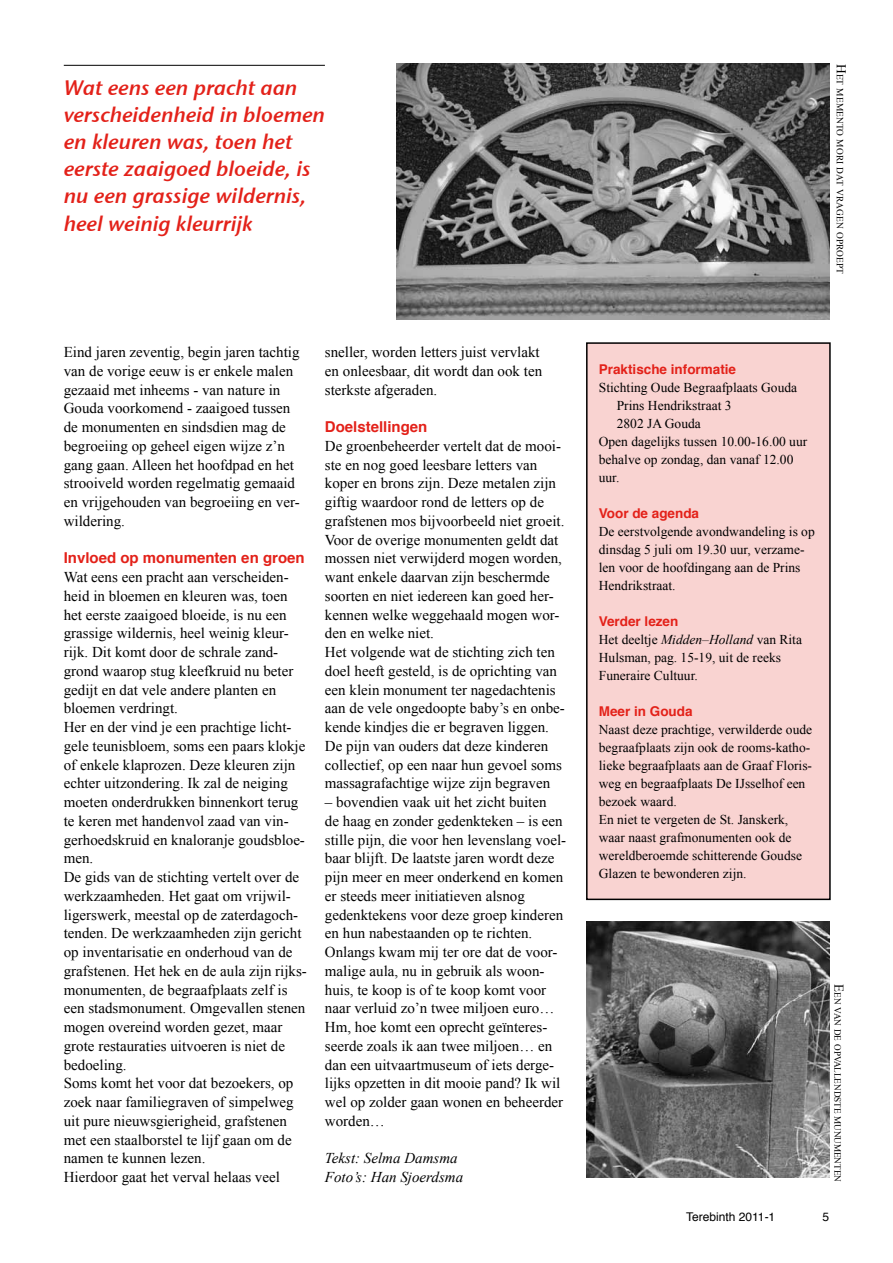
<style>
.page{position:relative;width:893px;height:1263px;background:#fff}
.page>*{position:absolute;margin:0;border:0;box-sizing:border-box;transform-origin:0 0}
.t1{font:21px/27px "Stone Sans Sem OSITCTT Semi Ita";color:#e32119}
.t2{font:15px/18.8px "Times New Roman";color:#000}
.t3{font:700 15px "Helvetica";color:#e32119}
.t4{font:italic 15px/18.8px "Times New Roman";color:#000}
.t5{font:13.5px/18px "Times New Roman";color:#000}
.t6{font:700 13.5px "Helvetica";color:#e32119}
.t7{font:12px "Helvetica";color:#000}
.t8{font:9.45px "Times New Roman";letter-spacing:-.01em;color:#000}
.s1{font-size:13.5px}
.s2{font-style:italic}
</style>
<div class="page">
<hr style="left:64px;top:65px;width:261px;height:1px;background:#000">
<img style="left:396px;top:64px;width:433px;height:255px">
<img style="left:586px;top:922px;width:243px;height:256px">
<div style="left:587px;top:343px;width:243px;height:556px;background:#f9d3d1"></div>
<div style="left:586px;top:342px;width:245px;height:558px;border:2px solid #000"></div>
<h1 class="t1" style="left:64px;top:75px;width:263px">Wat eens een pracht aan verscheidenheid in bloemen en kleuren was, toen het eerste zaaigoed bloeide, is nu een grassige wildernis, heel weinig kleurrijk</h1>
<p class="t2" style="left:64px;top:342px;width:237px">Eind jaren zeventig, begin jaren tachtig van de vorige eeuw is er enkele malen gezaaid met inheems - van nature in Gouda voorkomend - zaaigoed tussen de monumenten en sindsdien mag de begroeiing op geheel eigen wijze z’n gang gaan. Alleen het hoofdpad en het strooiveld worden regelmatig gemaaid en vrijgehouden van begroeiing en ver&shy;wildering.</p>
<p class="t3" style="left:64px;top:546px;width:242px">Invloed op monumenten en groen</p>
<p class="t2" style="left:64px;top:567px;width:245px">Wat eens een pracht aan verscheiden&shy;heid in bloemen en kleuren was, toen het eerste zaaigoed bloeide, is nu een grassige wildernis, heel weinig kleur&shy;rijk. Dit komt door de schrale zand&shy;grond waarop stug kleefkruid nu beter gedijt en dat vele andere planten en bloemen verdringt.<br>Her en der vind je een prachtige licht&shy;gele teunisbloem, soms een paars klokje of enkele klaprozen. Deze kleuren zijn echter uitzondering. Ik zal de neiging moeten onderdrukken binnenkort terug te keren met handenvol zaad van vin&shy;gerhoedskruid en knaloranje goudsbloe&shy;men.<br>De gids van de stichting vertelt over de werkzaamheden. Het gaat om vrijwil&shy;ligerswerk, meestal op de zaterdagoch&shy;tenden. De werkzaamheden zijn gericht op inventarisatie en onderhoud van de grafstenen. Het hek en de aula zijn rijks&shy;monumenten, de begraafplaats zelf is een stadsmonument. Omgevallen stenen mogen overeind worden gezet, maar grote restauraties uitvoeren is niet de bedoeling.<br>Soms komt het voor dat bezoekers, op zoek naar familiegraven of simpelweg uit pure nieuwsgierigheid, grafstenen met een staalborstel te lijf gaan om de namen te kunnen lezen.<br>Hierdoor gaat het verval helaas veel</p>
<p class="t2" style="left:325px;top:342px;width:219px">sneller, worden letters juist vervlakt en onleesbaar, dit wordt dan ook ten sterkste afgeraden.</p>
<p class="t3" style="left:325px;top:415px;width:104px">Doelstellingen</p>
<p class="t2" style="left:325px;top:436px;width:241px">De groenbeheerder vertelt dat de mooi&shy;ste en nog goed leesbare letters van koper en brons zijn. Deze metalen zijn giftig waardoor rond de letters op de grafstenen mos bijvoorbeeld niet groeit.<br>Voor de overige monumenten geldt dat mossen niet verwijderd mogen worden, want enkele daarvan zijn beschermde soorten en niet iedereen kan goed her&shy;kennen welke weggehaald mogen wor&shy;den en welke niet.<br>Het volgende wat de stichting zich ten doel heeft gesteld, is de oprichting van een klein monument ter nagedachtenis aan de vele ongedoopte baby’s en onbe&shy;kende kindjes die er begraven liggen.<br>De pijn van ouders dat deze kinderen collectief, op een naar hun gevoel soms massagrafachtige wijze zijn begraven</p>
<p class="t2" style="left:325px;top:792px;width:243px">– bovendien vaak uit het zicht buiten<br>de haag en zonder gedenkteken – is een stille pijn, die voor hen levenslang voel&shy;baar blijft. De laatste jaren wordt deze pijn meer en meer onderkend en komen er steeds meer initiatieven alsnog gedenktekens voor deze groep kinderen en hun nabestaanden op te richten.<br>Onlangs kwam mij ter ore dat de voor&shy;malige aula, nu in gebruik als woon&shy;huis, te koop is of te koop komt voor naar verluid zo’n twee miljoen euro… Hm, hoe komt een oprecht geïnteres&shy;seerde zoals ik aan twee miljoen… en dan een uitvaartmuseum of iets derge&shy;lijks opzetten in dit mooie pand? Ik wil wel op zolder gaan wonen en beheerder worden…</p>
<p class="t4" style="left:325px;top:1149px;width:140px">Tekst: Selma Damsma<br>Foto’s: Han Sjoerdsma</p>
<p class="t8" style="left:846px;top:64px;width:212px;rotate:90deg"><span class="s1">H</span>et memento mori dat vragen oproept</p>
<p class="t6" style="left:599px;top:358px;width:139px">Praktische informatie</p>
<p class="t5" style="left:599px;top:378px;width:200px">Stichting Oude Begraafplaats Gouda</p>
<p class="t5" style="left:617px;top:396px;width:116px">Prins Hendrikstraat 3</p>
<p class="t5" style="left:617px;top:414px;width:85px">2802 JA Gouda</p>
<p class="t5" style="left:599px;top:432px;width:210px">Open dagelijks tussen 10.00-16.00 uur</p>
<p class="t5" style="left:599px;top:450px;width:196px">behalve op zondag, dan vanaf 12.00</p>
<p class="t5" style="left:599px;top:468px;width:22px">uur.</p>
<p class="t6" style="left:599px;top:502px;width:102px">Voor de agenda</p>
<p class="t5" style="left:599px;top:522px;width:217px">De eerstvolgende avondwandeling is op dinsdag 5 juli om 19.30 uur, verzame&shy;len voor de hoofdingang aan de Prins<br>Hendrikstraat.</p>
<p class="t6" style="left:599px;top:610px;width:81px">Verder lezen</p>
<p class="t5" style="left:599px;top:630px;width:205px">Het deeltje <span class="s2">Midden–Holland</span> van Rita<br>Hulsman, pag. 15-19, uit de reeks<br>Funeraire Cultuur.</p>
<p class="t6" style="left:599px;top:700px;width:95px">Meer in Gouda</p>
<p class="t5" style="left:599px;top:720px;width:215px">Naast deze prachtige, verwilderde oude begraafplaats zijn ook de rooms-katho&shy;lieke begraafplaats aan de Graaf Floris&shy;weg en begraafplaats De IJsselhof een bezoek waard.<br>En niet te vergeten de St. Janskerk, waar naast grafmonumenten ook de wereldberoemde schitterende Goudse Glazen te bewonderen zijn.</p>
<p class="t8" style="left:844px;top:984px;width:199px;rotate:90deg"><span class="s1">E</span>en van de opvallendste munumenten</p>
<p class="t7" style="left:686px;top:1207px;width:91px">Terebinth 2011-1</p>
<p class="t7" style="left:822px;top:1207px;width:8px">5</p>
</div>
